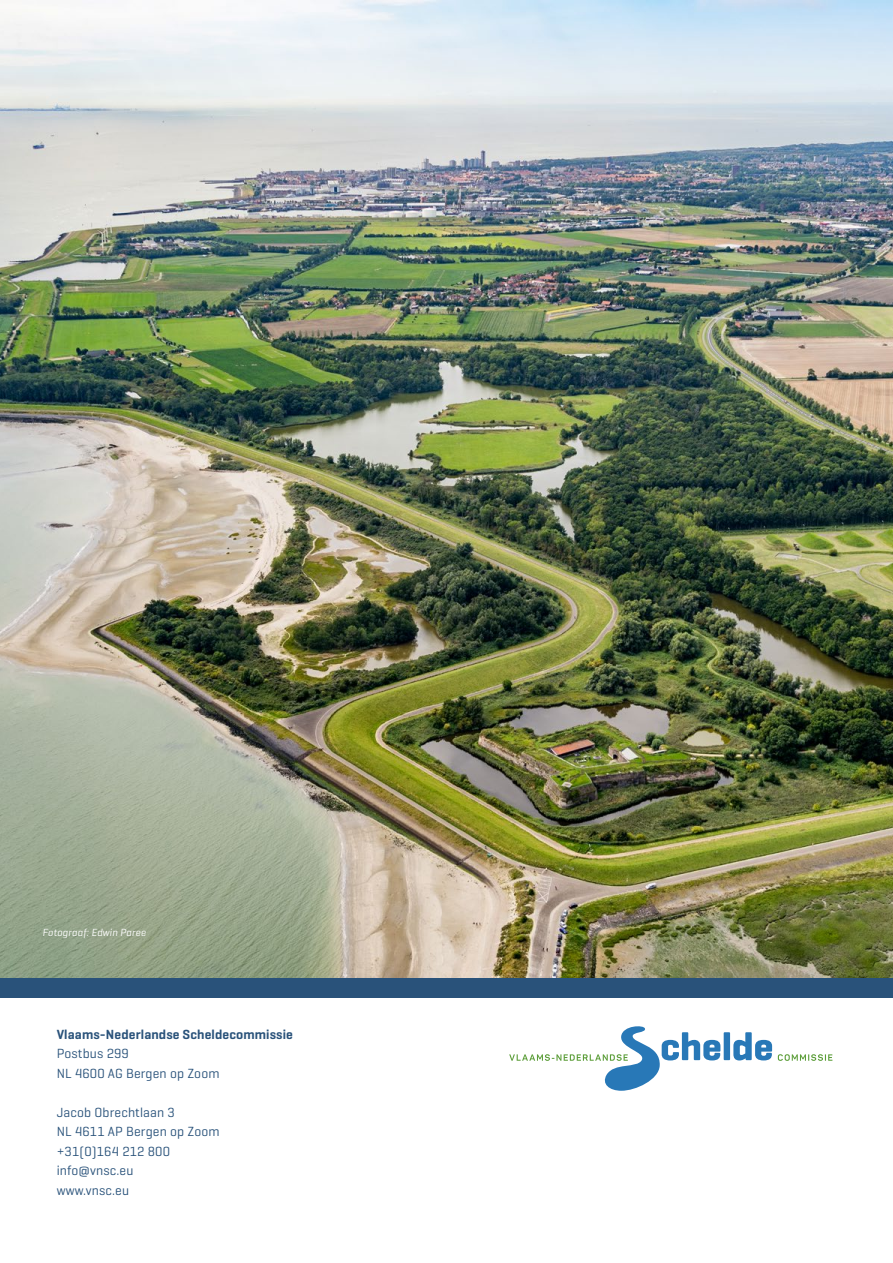
<style>
.page{position:relative;width:893px;height:1263px;background:#fff}
.page>*{position:absolute;margin:0;border:0;box-sizing:border-box;transform-origin:0 0}
.P_-_Broodtekst{font:13.5px "Geogrotesque";letter-spacing:.01em;color:#29527a}
.P_-_Broodtekst-2{font:600 13.5px "Geogrotesque";letter-spacing:.01em;color:#29527a}
.t1{font:italic 10.5px "Geogrotesque";letter-spacing:.01em;color:#fff}
</style>
<div class="page">
<svg style="left:778px;top:1054px;width:54px;height:7px"></svg>
<div style="left:724px;top:1032px;width:6px;height:28px;background:#2878b7"></div>
<svg style="left:733px;top:1032px;width:39px;height:28px"></svg>
<svg style="left:509px;top:1026px;width:211px;height:65px"></svg>
<img style="left:0;top:0;width:893px;height:978px">
<div style="left:0;top:978px;width:893px;height:20px;background:#29527a"></div>
<p class="t1" style="left:43px;top:926px;width:105px">Fotograaf: Edwin Paree</p>
<p class="P_-_Broodtekst-2" style="left:57px;top:1025px;width:238px">Vlaams-Nederlandse Scheldecommissie</p>
<p class="P_-_Broodtekst" style="left:57px;top:1045px;width:74px">Postbus 299</p>
<p class="P_-_Broodtekst" style="left:57px;top:1064px;width:164px">NL 4600 AG Bergen op Zoom</p>
<p class="P_-_Broodtekst" style="left:57px;top:1103px;width:120px">Jacob Obrechtlaan 3</p>
<p class="P_-_Broodtekst" style="left:57px;top:1123px;width:164px">NL 4611 AP Bergen op Zoom</p>
<p class="P_-_Broodtekst" style="left:57px;top:1142px;width:115px">+31(0)164 212 800</p>
<p class="P_-_Broodtekst" style="left:57px;top:1162px;width:78px">info@vnsc.eu</p>
<p class="P_-_Broodtekst" style="left:57px;top:1181px;width:74px">www.vnsc.eu</p>
</div>
